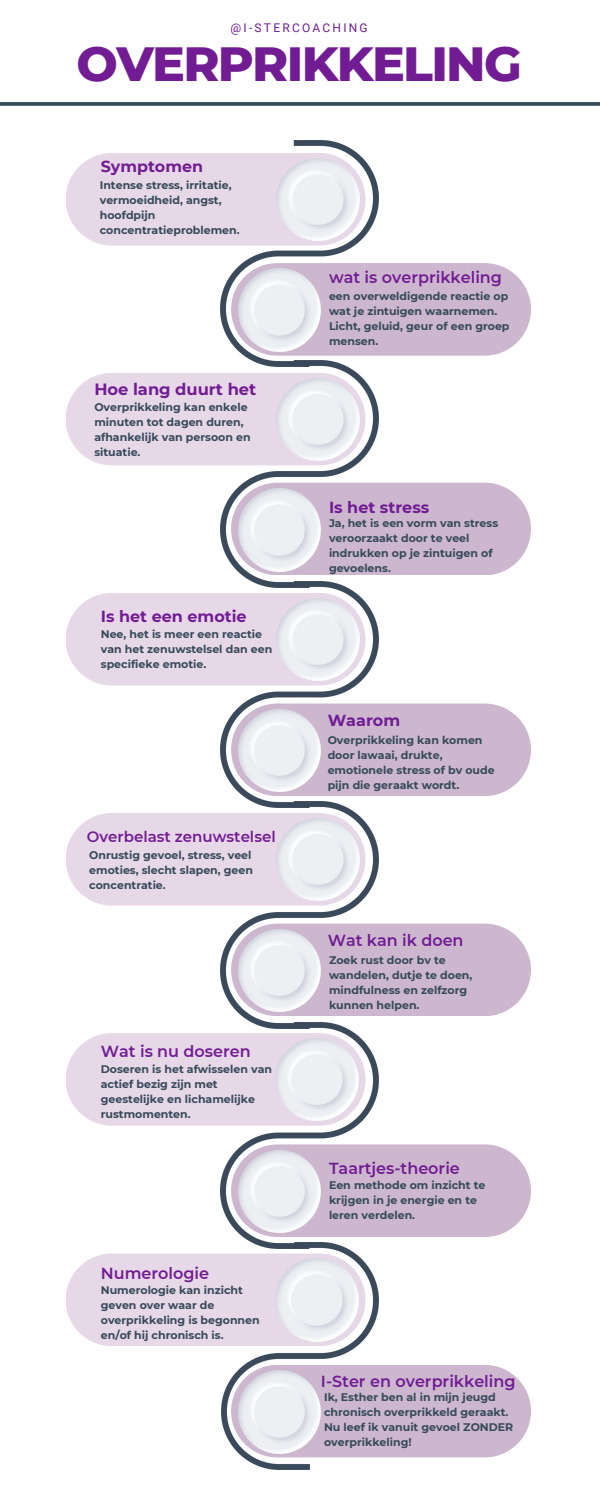
<style>
.page{position:relative;width:600px;height:1500px;background:#fff}
.page>*{position:absolute;margin:0;border:0;box-sizing:border-box;transform-origin:0 0}
.t1{font:800 49px "Montserrat";letter-spacing:-.035em;color:#721c94}
.t2{font:700 16.3px "Montserrat";color:#721c94}
.t3{font:600 16px "Montserrat";color:#721c94}
.t4{font:700 16px "Montserrat";color:#721c94}
.t5{font:700 15.9px "Montserrat";color:#721c94}
.t6{font:600 15px "Montserrat";color:#721c94}
.t7{font:12px "Roboto";letter-spacing:.185em;color:#721c94}
.t8{font:700 11px/15px "Montserrat";color:#364a5a}
</style>
<div class="page">
<img style="left:221px;top:1028px;width:157px;height:215px">
<img style="left:221px;top:140px;width:157px;height:221px">
<img style="left:221px;top:361px;width:157px;height:220px">
<img style="left:221px;top:581px;width:157px;height:221px">
<img style="left:221px;top:802px;width:157px;height:226px">
<img style="left:221px;top:1243px;width:158px;height:226px">
<div style="left:66px;top:153px;width:299px;height:93px;background:#e7d8e8;border-radius:46px"></div>
<img style="left:277px;top:158px;width:82px;height:83px">
<div style="left:66px;top:373px;width:299px;height:92px;background:#e7d8e8;border-radius:46px"></div>
<div style="left:66px;top:593px;width:299px;height:93px;background:#e7d8e8;border-radius:46px"></div>
<div style="left:66px;top:813px;width:299px;height:93px;background:#e7d8e8;border-radius:46px"></div>
<div style="left:66px;top:1033px;width:299px;height:93px;background:#e7d8e8;border-radius:46px"></div>
<div style="left:231px;top:263px;width:300px;height:93px;background:#cdb7cf;border-radius:46px"></div>
<img style="left:238px;top:269px;width:83px;height:82px">
<img style="left:277px;top:378px;width:82px;height:83px">
<img style="left:277px;top:598px;width:82px;height:83px">
<img style="left:277px;top:818px;width:82px;height:83px">
<img style="left:276px;top:1038px;width:82px;height:83px">
<div style="left:231px;top:483px;width:300px;height:92px;background:#cdb7cf;border-radius:46px"></div>
<img style="left:238px;top:489px;width:83px;height:82px">
<div style="left:231px;top:704px;width:300px;height:92px;background:#cdb7cf;border-radius:46px"></div>
<img style="left:238px;top:709px;width:83px;height:83px">
<div style="left:231px;top:924px;width:300px;height:92px;background:#cdb7cf;border-radius:46px"></div>
<img style="left:238px;top:929px;width:83px;height:83px">
<div style="left:231px;top:1144px;width:300px;height:93px;background:#cdb7cf;border-radius:46px"></div>
<img style="left:238px;top:1150px;width:83px;height:83px">
<div style="left:66px;top:1254px;width:299px;height:92px;background:#e7d8e8;border-radius:46px"></div>
<img style="left:276px;top:1259px;width:82px;height:82px">
<div style="left:231px;top:1365px;width:300px;height:92px;background:#cdb7cf;border-radius:46px"></div>
<img style="left:238px;top:1371px;width:83px;height:82px">
<svg style="left:0;top:102px;width:600px;height:4px;fill:#3a4e5d"></svg>
<p class="t7" style="left:231px;top:21px;width:139px">@I-STERCOACHING</p>
<p class="t1" style="left:77px;top:34px;width:447px">OVERPRIKKELING</p>
<h2 class="t5" style="left:101px;top:156px;width:104px">Symptomen</h2>
<p class="t8" style="left:100px;top:177px;width:141px">Intense stress, irritatie, vermoeidheid, angst, hoofdpijn concentratieproblemen.</p>
<p class="t2" style="left:94px;top:379px;width:163px">Hoe lang duurt het</p>
<p class="t8" style="left:94px;top:400px;width:158px">Overprikkeling kan enkele minuten tot dagen duren, afhankelijk van persoon en situatie.</p>
<h2 class="t4" style="left:101px;top:607px;width:147px">Is het een emotie</h2>
<p class="t8" style="left:101px;top:626px;width:173px">Nee, het is meer een reactie van het zenuwstelsel dan een specifieke emotie.</p>
<p class="t6" style="left:87px;top:827px;width:190px">Overbelast zenuwstelsel</p>
<h2 class="t8" style="left:89px;top:848px;width:165px">Onrustig gevoel, stress, veel emoties, slecht slapen, geen concentratie.</h2>
<p class="t3" style="left:101px;top:1041px;width:151px">Wat is nu doseren</p>
<p class="t8" style="left:101px;top:1062px;width:173px">Doseren is het afwisselen van actief bezig zijn met geestelijke en lichamelijke rustmomenten.</p>
<p class="t3" style="left:101px;top:1264px;width:110px">Numerologie</p>
<p class="t8" style="left:101px;top:1282px;width:160px">Numerologie kan inzicht geven over waar de overprikkeling is begonnen en/of hij chronisch is.</p>
<h2 class="t3" style="left:329px;top:268px;width:175px">wat is overprikkeling</h2>
<p class="t8" style="left:329px;top:289px;width:181px">een overweldigende reactie op wat je zintuigen waarnemen.</p>
<h2 class="t8" style="left:329px;top:319px;width:182px">Licht, geluid, geur of een groep mensen.</h2>
<p class="t4" style="left:329px;top:497px;width:102px">Is het stress</p>
<h2 class="t8" style="left:329px;top:516px;width:171px">Ja, het is een vorm van stress veroorzaakt door te veel indrukken op je zintuigen of gevoelens.</h2>
<p class="t4" style="left:328px;top:711px;width:74px">Waarom</p>
<h2 class="t8" style="left:328px;top:732px;width:169px">Overprikkeling kan komen door lawaai, drukte, emotionele stress of bv oude pijn die geraakt wordt.</h2>
<p class="t3" style="left:328px;top:931px;width:137px">Wat kan ik doen</p>
<h2 class="t8" style="left:329px;top:952px;width:145px">Zoek rust door bv te wandelen, dutje te doen, mindfulness en zelfzorg kunnen helpen.</h2>
<p class="t3" style="left:329px;top:1158px;width:132px">Taartjes-theorie</p>
<h2 class="t8" style="left:329px;top:1178px;width:158px">Een methode om inzicht te krijgen in je energie en te leren verdelen.</h2>
<p class="t3" style="left:321px;top:1371px;width:196px">I-Ster en overprikkeling</p>
<h2 class="t8" style="left:324px;top:1390px;width:191px">Ik, Esther ben al in mijn jeugd chronisch overprikkeld geraakt.<br>Nu leef ik vanuit gevoel ZONDER overprikkeling!</h2>
</div>
